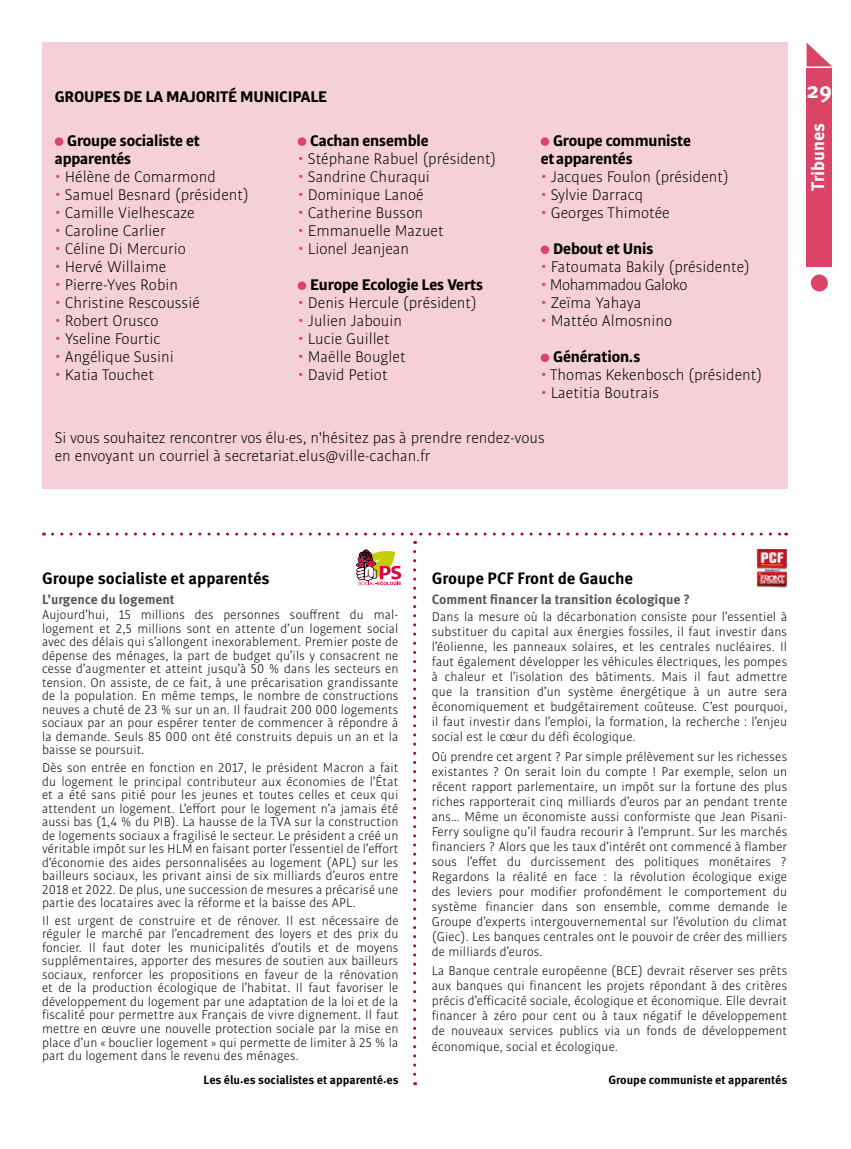
<style>
.page{position:relative;width:851px;height:1149px;background:#fff}
.page>*{position:absolute;margin:0;border:0;box-sizing:border-box;transform-origin:0 0}
.t1{font:700 22.5px "Meta Pro";color:#fff}
.t2{font:700 18px "Meta Pro";letter-spacing:-.005em;color:#fff}
.t3{font:300 16.5px/36px "Bulo";color:#000}
.t4{font:700 16.5px/18px "Bulo";letter-spacing:-.01em;color:#000}
.t5{font:700 16.5px "Meta Pro";color:#000}
.t6{font:300 16.5px "Bulo";letter-spacing:-.03em;color:#000}
.t7{font:300 13.5px/13.5px "Bulo";letter-spacing:.01em;color:#000;text-align:justify}
.t8{font:700 13.5px "Meta Pro";color:#575756}
.t9{font:700 12px "Meta Pro";color:#000}
.s1{color:#db4367}
.s2{font-weight:700}
.s3{font-weight:300;color:#db4367}
.s4{font-weight:300}
</style>
<div class="page">
<svg style="left:806px;top:43px;width:26px;height:23px"></svg>
<div style="left:806px;top:68px;width:26px;height:199px;background:#db4367"></div>
<div style="left:810px;top:274px;width:17px;height:17px;background:#db4367;border-radius:50%"></div>
<svg style="left:53px;top:532px;width:733px;height:3px"></svg>
<div style="left:42px;top:43px;width:745px;height:446px;background:#f6d0d9"></div>
<div style="left:55px;top:137px;width:8px;height:9px;background:#db4367;border-radius:50%"></div>
<div style="left:298px;top:137px;width:8px;height:9px;background:#db4367;border-radius:50%"></div>
<div style="left:298px;top:281px;width:8px;height:9px;background:#db4367;border-radius:50%"></div>
<div style="left:540px;top:137px;width:9px;height:9px;background:#db4367;border-radius:50%"></div>
<div style="left:540px;top:245px;width:9px;height:9px;background:#db4367;border-radius:50%"></div>
<div style="left:540px;top:353px;width:9px;height:9px;background:#db4367;border-radius:50%"></div>
<svg style="left:413px;top:551px;width:3px;height:533px"></svg>
<svg style="left:356px;top:549px;width:45px;height:36px"></svg>
<img style="left:756px;top:549px;width:31px;height:39px">
<p class="t4" style="left:55px;top:87px;width:274px">GROUPES DE LA MAJORITÉ MUNICIPALE</p>
<h1 class="t1" style="left:806px;top:72px;width:27px">29</h1>
<p class="t4" style="left:55px;top:131px;width:146px;text-indent:12px">Groupe socialiste et apparentés</p>
<p class="t3" style="left:55px;top:158px;width:162px"><span class="s1">•</span> Hélène de Comarmond</p>
<p class="t3" style="left:55px;top:176px;width:196px"><span class="s1">•</span> Samuel Besnard (président)</p>
<p class="t3" style="left:55px;top:194px;width:141px"><span class="s1">•</span> Camille Vielhescaze</p>
<p class="t3" style="left:55px;top:212px;width:112px"><span class="s1">•</span> Caroline Carlier</p>
<p class="t3" style="left:55px;top:230px;width:132px"><span class="s1">•</span> Céline Di Mercurio</p>
<p class="t3" style="left:55px;top:248px;width:113px"><span class="s1">•</span> Hervé Willaime</p>
<p class="t3" style="left:55px;top:266px;width:125px"><span class="s1">•</span> Pierre-Yves Robin</p>
<p class="t3" style="left:55px;top:284px;width:147px"><span class="s1">•</span> Christine Rescoussié</p>
<p class="t3" style="left:55px;top:302px;width:105px"><span class="s1">•</span> Robert Orusco</p>
<p class="t3" style="left:55px;top:320px;width:107px"><span class="s1">•</span> Yseline Fourtic</p>
<p class="t3" style="left:55px;top:338px;width:120px"><span class="s1">•</span> Angélique Susini</p>
<p class="t3" style="left:55px;top:356px;width:101px"><span class="s1">•</span> Katia Touchet</p>
<h2 class="t2" style="left:803px;top:191px;width:69px;rotate:-90deg">Tribunes</h2>
<p class="t4" style="left:540px;top:131px;width:152px;text-indent:12px">Groupe communiste etapparentés</p>
<p class="t3" style="left:540px;top:158px;width:190px"><span class="s1">•</span> Jacques Foulon (président)</p>
<p class="t3" style="left:540px;top:176px;width:104px"><span class="s1">•</span> Sylvie Darracq</p>
<p class="t3" style="left:540px;top:194px;width:130px;text-align:center"><span class="s1">•</span> Georges Thimotée<br><span class="s2">Debout et Unis</span></p>
<p class="t3" style="left:540px;top:248px;width:211px"><span class="s1">•</span> Fatoumata Bakily (présidente)</p>
<p class="t6" style="left:540px;top:274px;width:148px"><span class="s1">•</span> Mohammadou Galoko</p>
<p class="t3" style="left:540px;top:284px;width:102px"><span class="s1">•</span> Zeïma Yahaya</p>
<p class="t3" style="left:553px;top:302px;width:121px;text-indent:-12px"><span class="s1">•</span> Mattéo Almosnino<br><span class="s2">Génération.s</span></p>
<p class="t3" style="left:540px;top:356px;width:223px"><span class="s1">•</span> Thomas Kekenbosch (président)</p>
<p class="t3" style="left:540px;top:374px;width:120px"><span class="s1">•</span> Laetitia Boutrais</p>
<p class="t3" style="left:55px;top:428px;width:491px;line-height:18px">Si vous souhaitez rencontrer vos élu.es, n'hésitez pas à prendre rendez-vous en envoyant un courriel à secretariat.elus@ville-cachan.fr</p>
<p class="t4" style="left:310px;top:131px;width:120px">Cachan ensemble</p>
<p class="t3" style="left:298px;top:140px;width:200px"><span class="s1">•</span> Stéphane Rabuel (président)</p>
<p class="t3" style="left:298px;top:158px;width:134px"><span class="s1">•</span> Sandrine Churaqui</p>
<p class="t3" style="left:298px;top:176px;width:127px"><span class="s1">•</span> Dominique Lanoé</p>
<p class="t3" style="left:298px;top:194px;width:127px"><span class="s1">•</span> Catherine Busson</p>
<p class="t3" style="left:298px;top:212px;width:147px"><span class="s1">•</span> Emmanuelle Mazuet</p>
<p class="t4" style="left:310px;top:230px;width:174px;line-height:36px;text-indent:-12px"><span class="s3">•</span> <span class="s4">Lionel Jeanjean<br></span>Europe Ecologie Les Verts</p>
<p class="t3" style="left:298px;top:284px;width:181px"><span class="s1">•</span> Denis Hercule (président)</p>
<p class="t3" style="left:298px;top:302px;width:106px"><span class="s1">•</span> Julien Jabouin</p>
<p class="t3" style="left:298px;top:320px;width:94px"><span class="s1">•</span> Lucie Guillet</p>
<p class="t3" style="left:298px;top:338px;width:109px"><span class="s1">•</span> Maëlle Bouglet</p>
<p class="t3" style="left:298px;top:356px;width:91px"><span class="s1">•</span> David Petiot</p>
<p class="t5" style="left:42px;top:565px;width:229px">Groupe socialiste et apparentés</p>
<p class="t8" style="left:42px;top:588px;width:134px">L’urgence du logement</p>
<p class="t7" style="left:42px;top:607px;width:358px">Aujourd’hui, 15 millions des personnes souffrent du mal&shy;logement et 2,5 millions sont en attente d’un logement social avec des délais qui s’allongent inexorablement. Premier poste de dépense des ménages, la part de budget qu’ils y consacrent ne cesse d’augmenter et atteint jusqu’à 50 % dans les secteurs en tension. On assiste, de ce fait, à une précarisation grandissante de la population. En même temps, le nombre de constructions neuves a chuté de 23 % sur un an. Il faudrait 200 000 logements sociaux par an pour espérer tenter de commencer à répondre à la demande. Seuls 85 000 ont été construits depuis un an et la baisse se poursuit.</p>
<p class="t7" style="left:42px;top:760px;width:358px">Dès son entrée en fonction en 2017, le président Macron a fait du logement le principal contributeur aux économies de l’État et a été sans pitié pour les jeunes et toutes celles et ceux qui attendent un logement. L’effort pour le logement n’a jamais été aussi bas (1,4 % du PIB). La hausse de la TVA sur la construction de logements sociaux a fragilisé le secteur. Le président a créé un véritable impôt sur les HLM en faisant porter l’essentiel de l’effort d’économie des aides personnalisées au logement (APL) sur les bailleurs sociaux, les privant ainsi de six milliards d’euros entre 2018 et 2022. De plus, une succession de mesures a précarisé une partie des locataires avec la réforme et la baisse des APL.</p>
<p class="t7" style="left:42px;top:913px;width:358px">Il est urgent de construire et de rénover. Il est nécessaire de réguler le marché par l’encadrement des loyers et des prix du foncier. Il faut doter les municipalités d’outils et de moyens supplémentaires, apporter des mesures de soutien aux bailleurs sociaux, renforcer les propositions en faveur de la rénovation et de la production écologique de l’habitat. Il faut favoriser le développement du logement par une adaptation de la loi et de la fiscalité pour permettre aux Français de vivre dignement. Il faut mettre en œuvre une nouvelle protection sociale par la mise en place d’un « bouclier logement » qui permette de limiter à 25 % la part du logement dans le revenu des ménages.</p>
<p class="t9" style="left:203px;top:1070px;width:196px">Les élu.es socialistes et apparenté.es</p>
<p class="t5" style="left:432px;top:565px;width:203px">Groupe PCF Front de Gauche</p>
<p class="t8" style="left:432px;top:589px;width:259px">Comment financer la transition écologique ?</p>
<p class="t7" style="left:432px;top:609px;width:357px;line-height:15px">Dans la mesure où la décarbonation consiste pour l’essentiel à substituer du capital aux énergies fossiles, il faut investir dans l’éolienne, les panneaux solaires, et les centrales nucléaires. Il faut également développer les véhicules électriques, les pompes à chaleur et l’isolation des bâtiments. Mais il faut admettre que la transition d’un système énergétique à un autre sera économiquement et budgétairement coûteuse. C’est pourquoi, il faut investir dans l’emploi, la formation, la recherche : l’enjeu social est le cœur du défi écologique.</p>
<p class="t7" style="left:432px;top:748px;width:357px;line-height:15px">Où prendre cet argent ? Par simple prélèvement sur les richesses existantes ? On serait loin du compte ! Par exemple, selon un récent rapport parlementaire, un impôt sur la fortune des plus riches rapporterait cinq milliards d’euros par an pendant trente ans… Même un économiste aussi conformiste que Jean Pisani-Ferry souligne qu’il faudra recourir à l’emprunt. Sur les marchés financiers ? Alors que les taux d’intérêt ont commencé à flamber sous l’effet du durcissement des politiques monétaires ?<br>Regardons la réalité en face : la révolution écologique exige des leviers pour modifier profondément le comportement du système financier dans son ensemble, comme demande le Groupe d’experts intergouvernemental sur l’évolution du climat (Giec). Les banques centrales ont le pouvoir de créer des milliers de milliards d’euros.</p>
<p class="t7" style="left:432px;top:962px;width:357px;line-height:15.1px">La Banque centrale européenne (BCE) devrait réserver ses prêts aux banques qui financent les projets répondant à des critères précis d’efficacité sociale, écologique et économique. Elle devrait financer à zéro pour cent ou à taux négatif le développement de nouveaux services publics via un fonds de développement économique, social et écologique.</p>
<p class="t9" style="left:608px;top:1069px;width:180px">Groupe communiste et apparentés</p>
</div>
